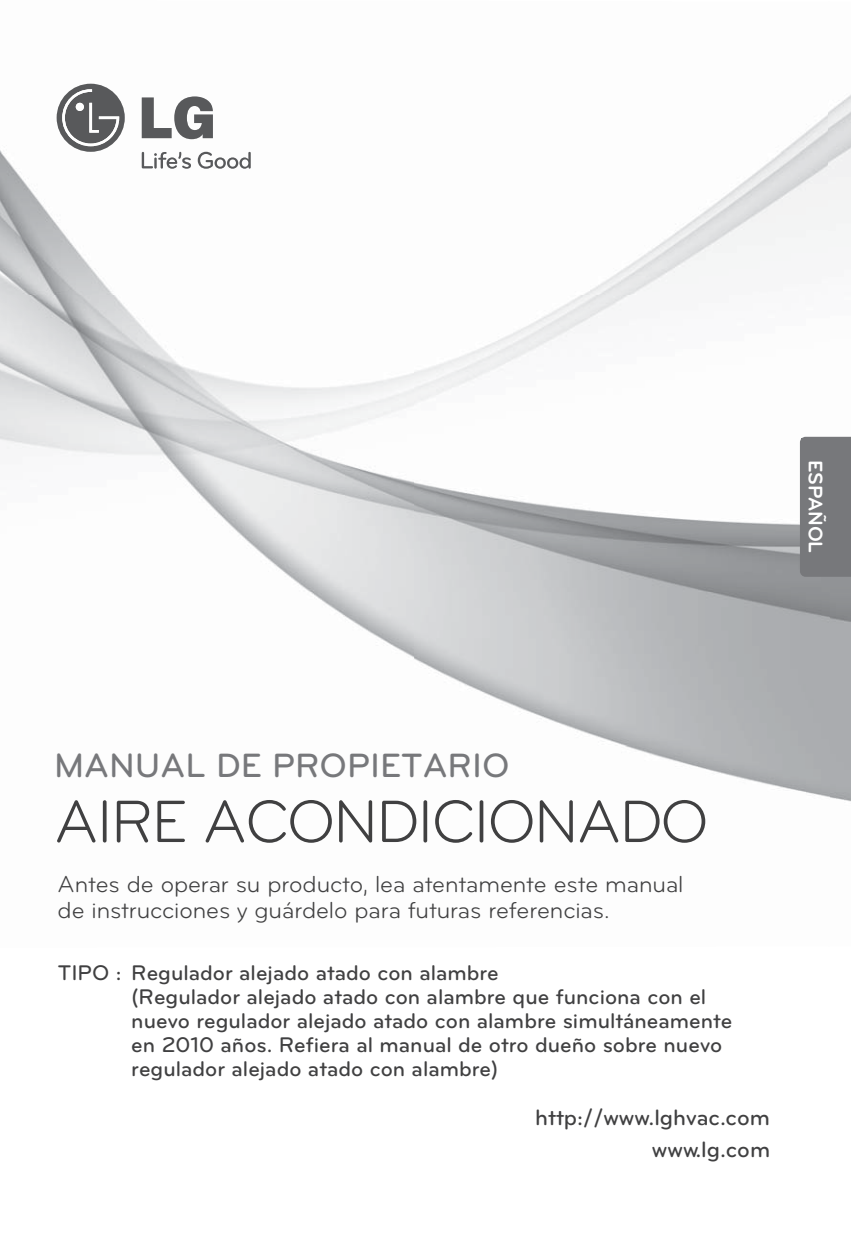
<style>
.page{position:relative;width:851px;height:1248px;background:#fff}
.page>*{position:absolute;margin:0;border:0;box-sizing:border-box;transform-origin:0 0}
.t1{font:62px "Bryant LG";letter-spacing:-.03em;color:#404041}
.t2{font:500 35px "Bryant LG";color:#77787b}
.t3{font:24px/26px "Bryant LG";letter-spacing:-.005em;color:#404041}
.t4{font:500 23px "Bryant LG";color:#404041}
.t5{font:500 22px/24px "Bryant LG";color:#404041}
.t6{font:700 20.4px "Bryant LG";color:#fff}
</style>
<div class="page">
<img style="left:0;top:83px;width:850px;height:719px">
<svg style="left:142px;top:152px;width:49px;height:17px"></svg>
<svg style="left:198px;top:152px;width:53px;height:17px"></svg>
<svg style="left:142px;top:96px;width:71px;height:43px"></svg>
<svg style="left:57px;top:84px;width:68px;height:68px"></svg>
<div style="left:799px;top:437px;width:51px;height:139px;background:#77787b"></div>
<div style="left:801px;top:438px;width:31px;height:136px;background:#77787b"></div>
<p class="t6" style="left:827px;top:459px;width:95px;rotate:90deg">ESPAÑOL</p>
<h2 class="t2" style="left:54px;top:751px;width:457px">MANUAL DE PROPIETARIO</h2>
<h1 class="t1" style="left:54px;top:797px;width:655px">AIRE ACONDICIONADO</h1>
<p class="t3" style="left:58px;top:872px;width:627px">Antes de operar su producto, lea atentamente este manual de instrucciones y guárdelo para futuras referencias.</p>
<p class="t5" style="left:131px;top:961px;width:602px;text-indent:-73px">TIPO : Regulador alejado atado con alambre<br>(Regulador alejado atado con alambre que funciona con el nuevo regulador alejado atado con alambre simultáneamente en 2010 años. Refiera al manual de otro dueño sobre nuevo regulador alejado atado con alambre)</p>
<p class="t4" style="left:535px;top:1108px;width:236px">http://www.lghvac.com</p>
<p class="t4" style="left:651px;top:1140px;width:120px">www.lg.com</p>
</div>
